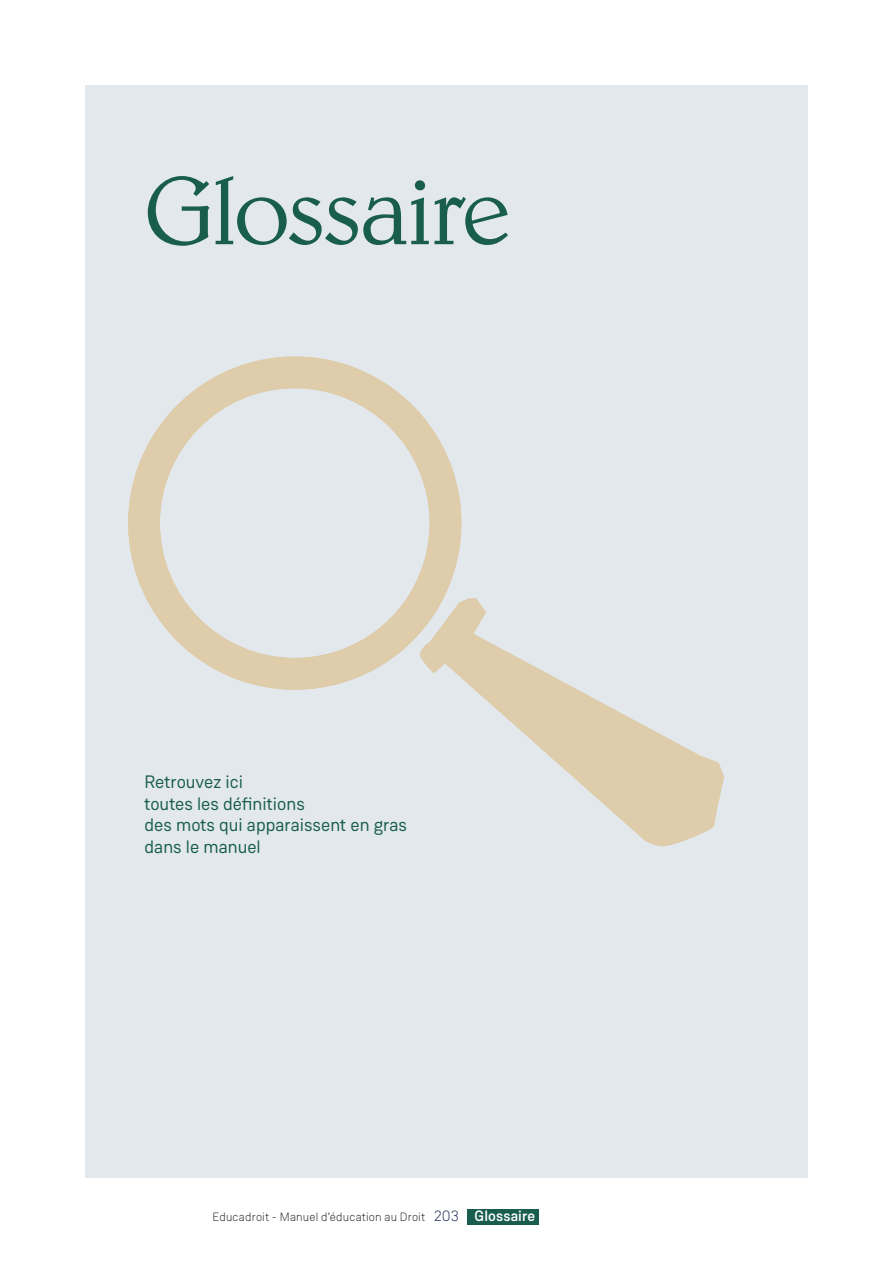
<style>
.page{position:relative;width:893px;height:1263px;background:#fff}
.page>*{position:absolute;margin:0;border:0;box-sizing:border-box;transform-origin:0 0}
.H1-T1-TitreGlossaire{font:300 97.5px "Belwe Std";letter-spacing:-.025em;color:#185d4e}
.p-ChapoChapitreGloss{font:18px/21.6px "Weissenhof Grotesk";color:#185d4e}
.t1{font:300 12px "Weissenhof Grotesk";letter-spacing:.015em;color:#231f20}
.s1{font-size:15px;color:#14234b}
.s2{font-weight:500;font-size:15px;color:#fff}
</style>
<div class="page">
<div style="left:85px;top:85px;width:723px;height:1093px;background:#e2e8eb"></div>
<div style="left:468px;top:1209px;width:71px;height:15px;background:#185d4e"></div>
<svg style="left:215px;top:356px;width:246px;height:222px"></svg>
<svg style="left:128px;top:377px;width:324px;height:312px"></svg>
<svg style="left:417px;top:598px;width:307px;height:241px"></svg>
<svg style="left:417px;top:642px;width:271px;height:204px"></svg>
<h1 class="H1-T1-TitreGlossaire" style="left:145px;top:154px;width:368px">Glossaire</h1>
<p class="p-ChapoChapitreGloss" style="left:145px;top:771px;width:264px">Retrouvez ici<br>toutes les définitions<br>des mots qui apparaissent en gras dans le manuel</p>
<p class="t1" style="left:213px;top:1210px;width:324px">Educadroit - Manuel d’éducation au Droit <span class="s1">203</span> <span class="s2">Glossaire</span></p>
</div>
